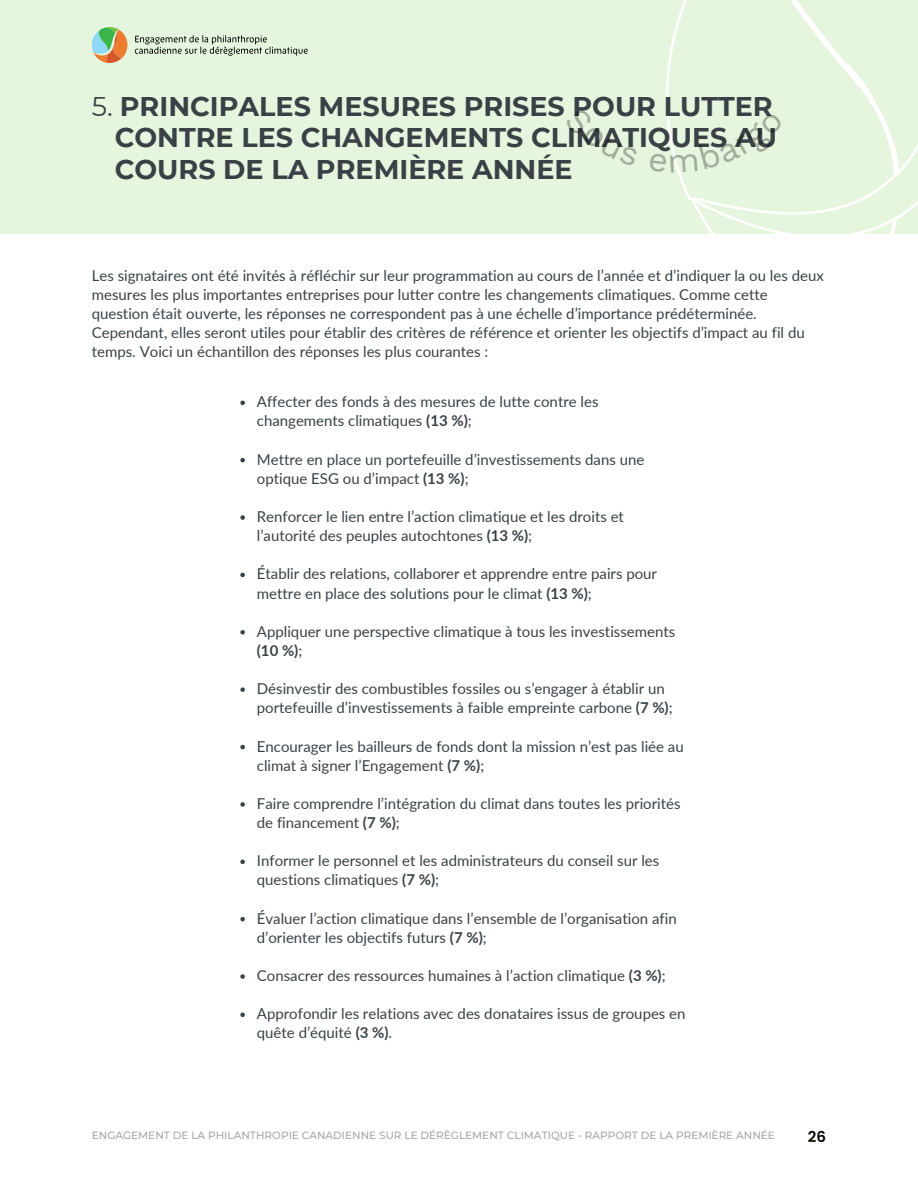
<style>
.page{position:relative;width:918px;height:1188px;background:#fff}
.page>*{position:absolute;margin:0;border:0;box-sizing:border-box;transform-origin:0 0}
.t1{font:700 27px "Montserrat";color:#394146}
.t2{font:15px/19.2px "Lato";color:#394146}
.t3{font:600 15px "Poppins";color:#080600}
.t4{font:500 10.5px "Montserrat";color:#a6a6a6}
.s1{font-weight:400}
.s2{font-weight:700}
</style>
<div class="page">
<div style="left:0;top:0;width:918px;height:234px;background:#e6f6de"></div>
<svg style="left:240px;top:401px;width:5px;height:4px"></svg>
<svg style="left:240px;top:458px;width:5px;height:4px"></svg>
<svg style="left:240px;top:515px;width:5px;height:5px"></svg>
<svg style="left:240px;top:573px;width:5px;height:4px"></svg>
<svg style="left:240px;top:630px;width:5px;height:5px"></svg>
<svg style="left:240px;top:687px;width:5px;height:5px"></svg>
<svg style="left:240px;top:745px;width:5px;height:4px"></svg>
<svg style="left:240px;top:802px;width:5px;height:5px"></svg>
<svg style="left:240px;top:860px;width:5px;height:4px"></svg>
<svg style="left:240px;top:917px;width:5px;height:4px"></svg>
<svg style="left:240px;top:974px;width:5px;height:5px"></svg>
<svg style="left:240px;top:1013px;width:5px;height:4px"></svg>
<svg style="left:92px;top:27px;width:36px;height:36px"></svg>
<svg style="left:135px;top:35px;width:173px;height:21px"></svg>
<svg style="left:666px;top:0;width:252px;height:234px"></svg>
<p class="t1" style="left:92px;top:90px;width:682px"><span class="s1">5.</span> PRINCIPALES MESURES PRISES POUR LUTTER</p>
<p class="t1" style="left:115px;top:121px;width:664px">CONTRE LES CHANGEMENTS CLIMATIQUES AU</p>
<p class="t1" style="left:115px;top:153px;width:459px">COURS DE LA PREMIÈRE ANNÉE</p>
<p class="t2" style="left:92px;top:265px;width:734px">Les signataires ont été invités à réfléchir sur leur programmation au cours de l’année et d’indiquer la ou les deux mesures les plus importantes entreprises pour lutter contre les changements climatiques. Comme cette question était ouverte, les réponses ne correspondent pas à une échelle d’importance prédéterminée.<br>Cependant, elles seront utiles pour établir des critères de référence et orienter les objectifs d’impact au fil du temps. Voici un échantillon des réponses les plus courantes :</p>
<p class="t2" style="left:257px;top:392px;width:343px">Affecter des fonds à des mesures de lutte contre les changements climatiques <span class="s2">(13 %)</span>;</p>
<p class="t2" style="left:257px;top:449px;width:389px">Mettre en place un portefeuille d’investissements dans une optique ESG ou d’impact <span class="s2">(13 %)</span>;</p>
<p class="t2" style="left:257px;top:507px;width:369px">Renforcer le lien entre l’action climatique et les droits et l’autorité des peuples autochtones <span class="s2">(13 %)</span>;</p>
<p class="t2" style="left:257px;top:564px;width:402px">Établir des relations, collaborer et apprendre entre pairs pour mettre en place des solutions pour le climat <span class="s2">(13 %)</span>;</p>
<p class="t2" style="left:257px;top:621px;width:420px">Appliquer une perspective climatique à tous les investissements <span class="s2">(10 %)</span>;</p>
<p class="t2" style="left:257px;top:679px;width:417px">Désinvestir des combustibles fossiles ou s’engager à établir un portefeuille d’investissements à faible empreinte carbone <span class="s2">(7 %)</span>;</p>
<p class="t2" style="left:257px;top:736px;width:428px">Encourager les bailleurs de fonds dont la mission n’est pas liée au climat à signer l’Engagement <span class="s2">(7 %)</span>;</p>
<p class="t2" style="left:257px;top:794px;width:425px">Faire comprendre l’intégration du climat dans toutes les priorités de financement <span class="s2">(7 %)</span>;</p>
<p class="t2" style="left:257px;top:851px;width:404px">Informer le personnel et les administrateurs du conseil sur les questions climatiques <span class="s2">(7 %)</span>;</p>
<p class="t2" style="left:257px;top:908px;width:421px">Évaluer l’action climatique dans l’ensemble de l’organisation afin d’orienter les objectifs futurs <span class="s2">(7 %)</span>;</p>
<p class="t2" style="left:257px;top:966px;width:410px">Consacrer des ressources humaines à l’action climatique <span class="s2">(3 %)</span>;</p>
<p class="t2" style="left:257px;top:1004px;width:430px">Approfondir les relations avec des donataires issus de groupes en quête d’équité <span class="s2">(3 %)</span>.</p>
<p class="t4" style="left:92px;top:1129px;width:685px">ENGAGEMENT DE LA PHILANTHROPIE CANADIENNE SUR LE DÉRÈGLEMENT CLIMATIQUE - RAPPORT DE LA PREMIÈRE ANNÉE</p>
<p class="t3" style="left:808px;top:1126px;width:20px">26</p>
</div>
